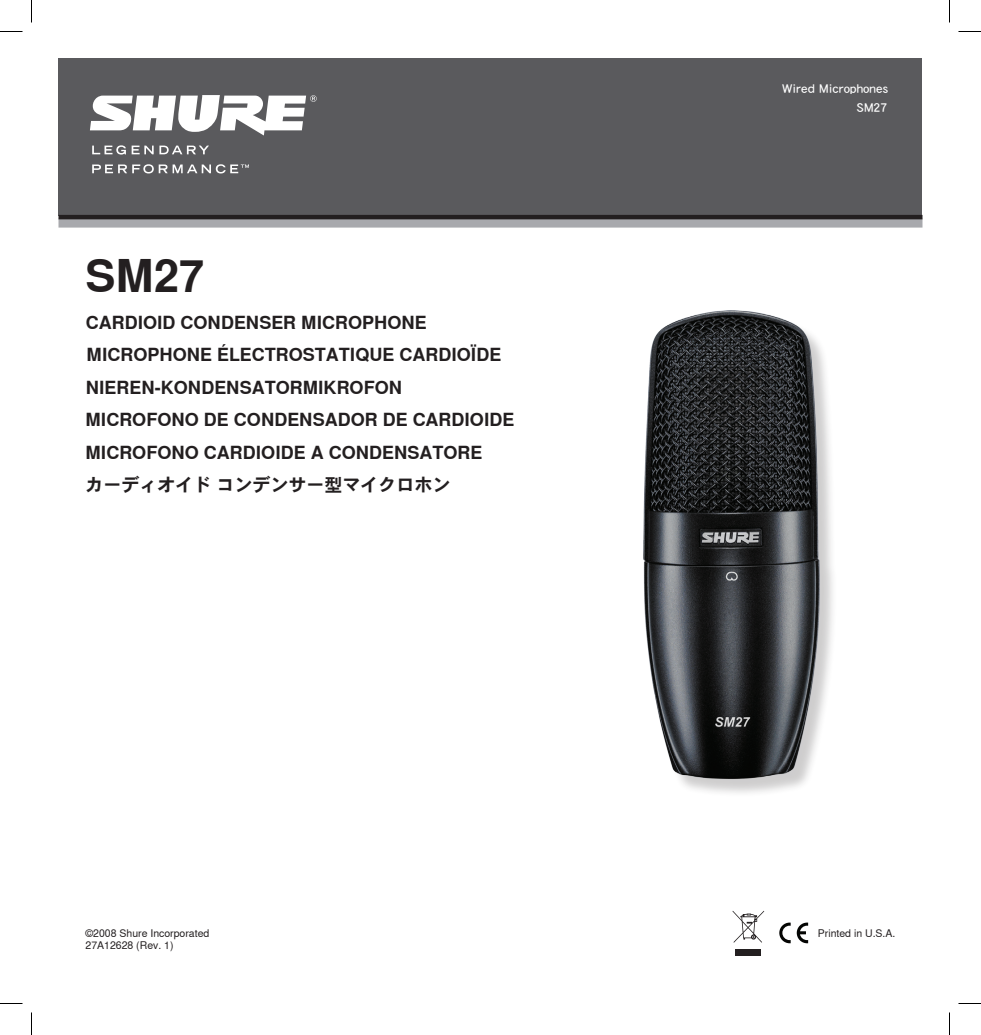
<style>
.page{position:relative;width:981px;height:1035px;background:#fff}
.page>*{position:absolute;margin:0;border:0;box-sizing:border-box;transform-origin:0 0}
.t1{font:700 45px "Nimbus Sans Global";color:#231f20}
.t2{font:700 18px/32.4px "Nimbus Sans Global";color:#231f20}
.t3{font:13.5px "DFHS Gothic Std W5";color:#fff}
.t4{font:10.5px "Nimbus Sans Global";color:#231f20}
</style>
<div class="page">
<div style="left:58px;top:58px;width:864px;height:158px;background:#5a5a5d"></div>
<div style="left:58px;top:219px;width:864px;height:9px;background:#a8a9ad"></div>
<hr style="left:58px;top:215px;width:864px;height:4px;background:#231f20">
<svg style="left:90px;top:95px;width:227px;height:41px"></svg>
<svg style="left:92px;top:145px;width:34px;height:10px"></svg>
<svg style="left:132px;top:146px;width:77px;height:8px"></svg>
<svg style="left:92px;top:164px;width:157px;height:9px"></svg>
<svg style="left:732px;top:911px;width:32px;height:32px"></svg>
<div style="left:735px;top:949px;width:26px;height:6px;background:#231f20"></div>
<svg style="left:779px;top:923px;width:12px;height:20px"></svg>
<svg style="left:797px;top:923px;width:11px;height:20px"></svg>
<img style="left:643px;top:310px;width:190px;height:481px">
<svg style="left:0;top:31px;width:22px;height:1px"></svg>
<svg style="left:958px;top:31px;width:23px;height:1px"></svg>
<svg style="left:0;top:1003px;width:22px;height:1px"></svg>
<svg style="left:958px;top:1003px;width:23px;height:1px"></svg>
<svg style="left:31px;top:0;width:1px;height:22px"></svg>
<svg style="left:31px;top:1012px;width:1px;height:23px"></svg>
<svg style="left:949px;top:0;width:1px;height:22px"></svg>
<svg style="left:949px;top:1012px;width:1px;height:23px"></svg>
<p class="t3" style="left:782px;top:81px;width:107px">Wired Microphones</p>
<h1 class="t1" style="left:86px;top:250px;width:120px">SM27</h1>
<p class="t2" style="left:86px;top:306px;width:417px">CARDIOID CONDENSER MICROPHONE<br>MICROPHONE ÉLECTROSTATIQUE CARDIOÏDE<br>NIEREN-KONDENSATORMIKROFON</p>
<p class="t2" style="left:86px;top:404px;width:430px">MICROFONO DE CONDENSADOR DE CARDIOIDE<br>MICROFONO CARDIOIDE A CONDENSATORE<br>カーディオイド コンデンサー型マイクロホン</p>
<p class="t3" style="left:857px;top:99px;width:32px">SM27</p>
<p class="t4" style="left:86px;top:927px;width:125px">©2008 Shure Incorporated</p>
<p class="t4" style="left:818px;top:927px;width:79px">Printed in U.S.A.</p>
<p class="t4" style="left:86px;top:940px;width:90px">27A12628 (Rev. 1)</p>
</div>
